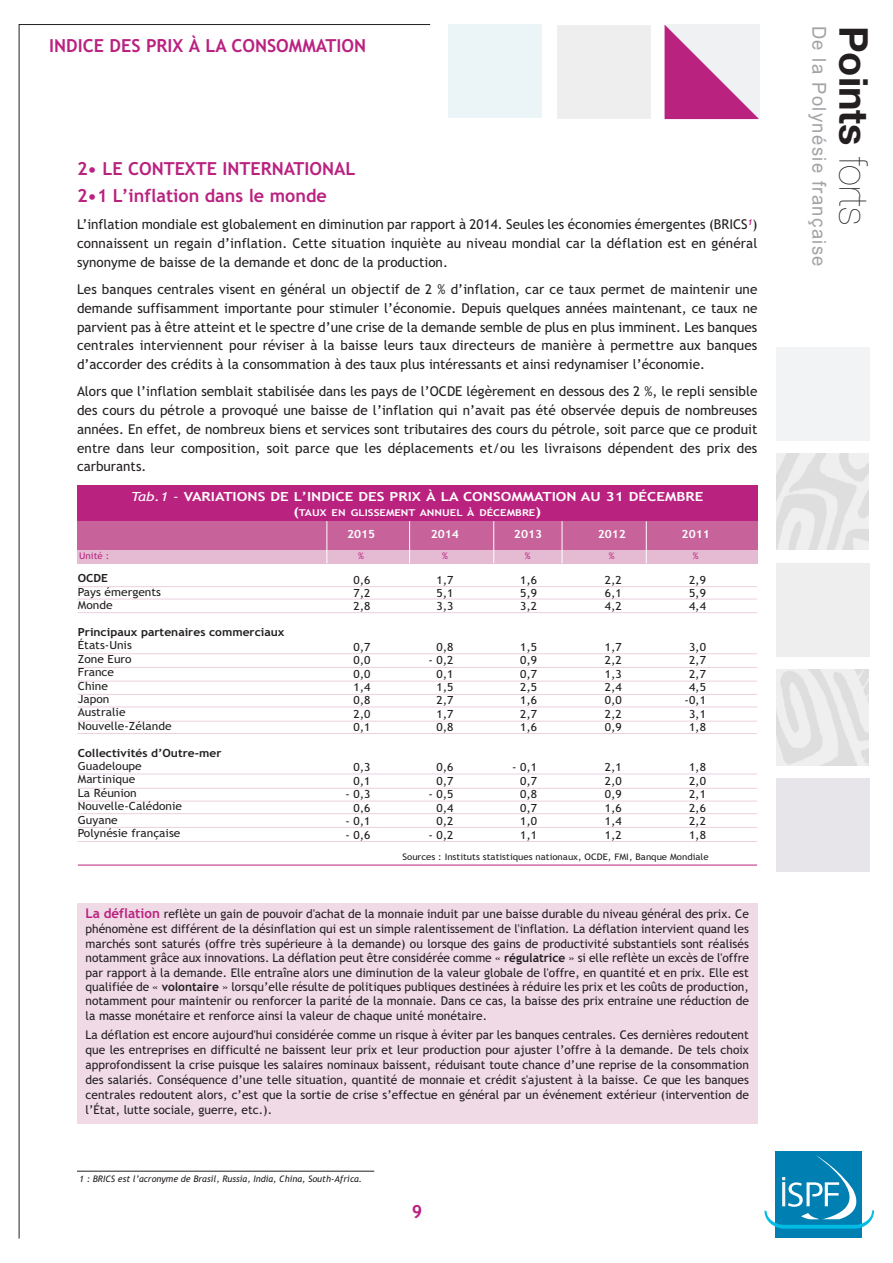
<style>
.page{position:relative;width:893px;height:1263px;background:#fff}
.page>*{position:absolute;margin:0;border:0;box-sizing:border-box;transform-origin:0 0}
.t1{font:700 39.75px "Helvetica Neue";color:#231f20}
.t2{font:19.2px "Arial";letter-spacing:.075em;color:#a2a3a7;scale:.96 1}
.t3{font:700 18px/27.3px "Trebuchet MS";color:#ba2280}
.t4{font:13.5px/18.8px "Trebuchet MS";color:#231f20;text-align:justify}
.t5{font:700 12.6px "Trebuchet MS";color:#fff;scale:1.21 1}
.t6{font:12px/14.5px "Trebuchet MS";color:#231f20;text-align:justify}
.t7{font:11.25px/13.4px "Trebuchet MS";color:#231f20;text-align:justify;scale:1.07 1}
.t8{font:700 11.25px "Trebuchet MS";color:#231f20;scale:1.07 1}
.t9{font:700 11.25px "Trebuchet MS";color:#fff;scale:1.07 1}
.t10{font:700 9.45px "Trebuchet MS";color:#fff;scale:1.21 1}
.t11{font:9.15px "Trebuchet MS";color:#ba2280;scale:1.07 1}
.t12{font:9px "Trebuchet MS";color:#231f20;scale:1.07 1}
.t13{font:italic 9px "Trebuchet MS";color:#231f20}
.s1{font-weight:400;font-style:italic}
.s2{font-size:12.6px}
.s3{font-weight:700;font-size:13.35px;color:#ba2280}
.s4{font-weight:700}
.s5{font-weight:200}
</style>
<div class="page">
<div style="left:448px;top:25px;width:94px;height:93px;background:#ebf4f7"></div>
<div style="left:776px;top:347px;width:93px;height:94px;background:#f2f3f4"></div>
<div style="left:776px;top:563px;width:93px;height:93px;background:#eeeeef"></div>
<div style="left:776px;top:778px;width:93px;height:94px;background:#e8e5ea"></div>
<svg style="left:19px;top:24px;width:411px;height:1214px"></svg>
<div style="left:557px;top:25px;width:94px;height:93px;background:#eeeeef"></div>
<div style="left:776px;top:1151px;width:86px;height:86px;background:#007fb2"></div>
<svg style="left:764px;top:1154px;width:110px;height:74px"></svg>
<div style="left:77px;top:485px;width:680px;height:36px;background:#ba2280"></div>
<div style="left:77px;top:521px;width:680px;height:30px;background:#c7639a"></div>
<div style="left:77px;top:550px;width:680px;height:13px;background:#e4bbd2"></div>
<hr style="left:78px;top:865px;width:679px;height:1px;background:#ba2280">
<hr style="left:78px;top:586px;width:679px;height:1px;background:#ecd0e0">
<hr style="left:78px;top:599px;width:679px;height:1px;background:#ecd0e0">
<hr style="left:78px;top:612px;width:679px;height:1px;background:#ecd0e0">
<hr style="left:78px;top:681px;width:679px;height:1px;background:#ecd0e0">
<hr style="left:78px;top:667px;width:679px;height:1px;background:#ecd0e0">
<hr style="left:78px;top:653px;width:679px;height:1px;background:#ecd0e0">
<hr style="left:78px;top:707px;width:679px;height:1px;background:#ecd0e0">
<hr style="left:78px;top:721px;width:679px;height:1px;background:#ecd0e0">
<hr style="left:78px;top:733px;width:679px;height:1px;background:#ecd0e0">
<hr style="left:78px;top:774px;width:679px;height:1px;background:#ecd0e0">
<hr style="left:78px;top:788px;width:679px;height:1px;background:#ecd0e0">
<hr style="left:78px;top:801px;width:679px;height:1px;background:#ecd0e0">
<hr style="left:78px;top:813px;width:679px;height:1px;background:#ecd0e0">
<hr style="left:78px;top:827px;width:679px;height:1px;background:#ecd0e0">
<hr style="left:78px;top:841px;width:679px;height:1px;background:#ecd0e0">
<hr style="left:327px;top:521px;width:1px;height:42px;background:#fff">
<hr style="left:409px;top:521px;width:1px;height:42px;background:#fff">
<hr style="left:78px;top:694px;width:679px;height:1px;background:#ecd0e0">
<hr style="left:493px;top:521px;width:1px;height:42px;background:#fff">
<hr style="left:646px;top:521px;width:1px;height:42px;background:#fff">
<hr style="left:562px;top:521px;width:1px;height:42px;background:#fff">
<div style="left:77px;top:903px;width:680px;height:220px;background:#f0dae6"></div>
<hr style="left:77px;top:1171px;width:297px;height:1px;background:#231f20">
<svg style="left:665px;top:25px;width:94px;height:94px"></svg>
<img style="left:776px;top:454px;width:92px;height:95px">
<img style="left:776px;top:669px;width:92px;height:96px">
<h3 class="t3" style="left:49px;top:32px;width:318px">INDICE DES PRIX À LA CONSOMMATION</h3>
<h3 class="t3" style="left:77px;top:155px;width:280px">2• LE CONTEXTE INTERNATIONAL<br>2•1 L’inflation dans le monde</h3>
<p class="t4" style="left:77px;top:215px;width:682px">L’inflation mondiale est globalement en diminution par rapport à 2014. Seules les économies émergentes (BRICS<sup>1</sup>) connaissent un regain d’inflation. Cette situation inquiète au niveau mondial car la déflation est en général synonyme de baisse de la demande et donc de la production.</p>
<p class="t4" style="left:77px;top:280px;width:682px">Les banques centrales visent en général un objectif de 2 % d’inflation, car ce taux permet de maintenir une demande suffisamment importante pour stimuler l’économie. Depuis quelques années maintenant, ce taux ne parvient pas à être atteint et le spectre d’une crise de la demande semble de plus en plus imminent. Les banques centrales interviennent pour réviser à la baisse leurs taux directeurs de manière à permettre aux banques d’accorder des crédits à la consommation à des taux plus intéressants et ainsi redynamiser l’économie.</p>
<p class="t4" style="left:77px;top:382px;width:682px">Alors que l’inflation semblait stabilisée dans les pays de l’OCDE légèrement en dessous des 2 %, le repli sensible des cours du pétrole a provoqué une baisse de l’inflation qui n’avait pas été observée depuis de nombreuses années. En effet, de nombreux biens et services sont tributaires des cours du pétrole, soit parce que ce produit entre dans leur composition, soit parce que les déplacements et/ou les livraisons dépendent des prix des carburants.</p>
<p class="t5" style="left:131px;top:489px;width:474px"><span class="s1">Tab.1 -</span> VARIATIONS DE L’INDICE DES PRIX À LA CONSOMMATION AU 31 DÉCEMBRE</p>
<p class="t10" style="left:293px;top:507px;width:206px"><span class="s2">(</span>TAUX EN GLISSEMENT ANNUEL À DÉCEMBRE<span class="s2">)</span></p>
<p class="t9" style="left:347px;top:528px;width:28px">2015</p>
<p class="t11" style="left:79px;top:551px;width:30px">Unité :</p>
<p class="t11" style="left:358px;top:551px;width:7px">%</p>
<p class="t7" style="left:353px;top:573px;width:17px">0,6<br>7,2<br>2,8</p>
<p class="t7" style="left:353px;top:640px;width:17px">0,7<br>0,0<br>0,0<br>1,4<br>0,8<br>2,0<br>0,1</p>
<p class="t7" style="left:353px;top:761px;width:17px">0,3<br>0,1</p>
<p class="t7" style="left:345px;top:788px;width:25px;text-align:right">- 0,3<br>0,6</p>
<p class="t7" style="left:345px;top:814px;width:25px">- 0,1</p>
<p class="t7" style="left:345px;top:828px;width:25px">- 0,6</p>
<p class="t8" style="left:78px;top:572px;width:30px">OCDE</p>
<p class="t7" style="left:78px;top:585px;width:79px">Pays émergents<br>Monde</p>
<p class="t8" style="left:78px;top:625px;width:195px">Principaux partenaires commerciaux</p>
<p class="t7" style="left:78px;top:639px;width:89px;text-align:left">États-Unis<br>Zone Euro<br>France<br>Chine<br>Japon<br>Australie<br>Nouvelle-Zélande</p>
<p class="t8" style="left:78px;top:746px;width:136px">Collectivités d’Outre-mer</p>
<p class="t7" style="left:78px;top:759px;width:99px;text-align:left">Guadeloupe<br>Martinique<br>La Réunion<br>Nouvelle-Calédonie<br>Guyane<br>Polynésie française</p>
<p class="t9" style="left:431px;top:528px;width:28px">2014</p>
<p class="t11" style="left:442px;top:551px;width:7px">%</p>
<p class="t7" style="left:436px;top:573px;width:17px">1,7<br>5,1<br>3,3</p>
<p class="t7" style="left:436px;top:640px;width:17px">0,8</p>
<p class="t7" style="left:436px;top:653px;width:17px;text-indent:-8px">- 0,2<br>0,1<br>1,5<br>2,7<br>1,7<br>0,8</p>
<p class="t7" style="left:436px;top:761px;width:17px">0,6<br>0,7</p>
<p class="t7" style="left:436px;top:788px;width:17px;text-indent:-8px">- 0,5<br>0,4<br>0,2</p>
<p class="t7" style="left:428px;top:828px;width:25px">- 0,2</p>
<p class="t9" style="left:514px;top:528px;width:28px">2013</p>
<p class="t11" style="left:525px;top:551px;width:7px">%</p>
<p class="t7" style="left:520px;top:573px;width:17px">1,6<br>5,9<br>3,2</p>
<p class="t7" style="left:520px;top:640px;width:17px">1,5<br>0,9<br>0,7<br>2,5<br>1,6<br>2,7<br>1,6</p>
<p class="t7" style="left:520px;top:761px;width:17px;text-indent:-8px">- 0,1<br>0,7<br>0,8<br>0,7<br>1,0<br>1,1</p>
<p class="t9" style="left:598px;top:528px;width:28px">2012</p>
<p class="t9" style="left:682px;top:528px;width:28px">2011</p>
<p class="t7" style="left:689px;top:573px;width:17px">2,9<br>5,9<br>4,4</p>
<p class="t7" style="left:685px;top:640px;width:21px;text-align:center">3,0<br>2,7<br>2,7<br>4,5 -0,1<br>3,1<br>1,8</p>
<p class="t7" style="left:689px;top:761px;width:17px">1,8<br>2,0<br>2,1<br>2,6<br>2,2<br>1,8</p>
<p class="t11" style="left:609px;top:551px;width:7px">%</p>
<p class="t11" style="left:693px;top:551px;width:7px">%</p>
<p class="t7" style="left:605px;top:573px;width:17px">2,2<br>6,1<br>4,2</p>
<p class="t7" style="left:605px;top:640px;width:17px">1,7<br>2,2<br>1,3<br>2,4<br>0,0<br>2,2<br>0,9</p>
<p class="t7" style="left:605px;top:761px;width:17px">2,1<br>2,0<br>0,9<br>1,6<br>1,4<br>1,2</p>
<p class="t12" style="left:402px;top:851px;width:288px">Sources : Instituts statistiques nationaux, OCDE, FMI, Banque Mondiale</p>
<p class="t6" style="left:86px;top:907px;width:665px"><span class="s3">La déflation</span> reflète un gain de pouvoir d'achat de la monnaie induit par une baisse durable du niveau général des prix. Ce phénomène est différent de la désinflation qui est un simple ralentissement de l'inflation. La déflation intervient quand les marchés sont saturés (offre très supérieure à la demande) ou lorsque des gains de productivité substantiels sont réalisés notamment grâce aux innovations. La déflation peut être considérée comme « <span class="s4">régulatrice</span> » si elle reflète un excès de l'offre par rapport à la demande. Elle entraîne alors une diminution de la valeur globale de l'offre, en quantité et en prix. Elle est qualifiée de « <span class="s4">volontaire</span> » lorsqu’elle résulte de politiques publiques destinées à réduire les prix et les coûts de production, notamment pour maintenir ou renforcer la parité de la monnaie. Dans ce cas, la baisse des prix entraine une réduction de la masse monétaire et renforce ainsi la valeur de chaque unité monétaire.</p>
<p class="t6" style="left:86px;top:1027px;width:665px;line-height:15px">La déflation est encore aujourd'hui considérée comme un risque à éviter par les banques centrales. Ces dernières redoutent que les entreprises en difficulté ne baissent leur prix et leur production pour ajuster l’offre à la demande. De tels choix approfondissent la crise puisque les salaires nominaux baissent, réduisant toute chance d’une reprise de la consommation des salariés. Conséquence d’une telle situation, quantité de monnaie et crédit s'ajustent à la baisse. Ce que les banques centrales redoutent alors, c’est que la sortie de crise s’effectue en général par un événement extérieur (intervention de l’État, lutte sociale, guerre, etc.).</p>
<p class="t13" style="left:79px;top:1174px;width:284px">1 : BRICS est l’acronyme de Brasil, Russia, India, China, South-Africa.</p>
<h3 class="t3" style="left:412px;top:1198px;width:12px">9</h3>
<h2 class="t2" style="left:832px;top:26px;width:252px;rotate:90deg">De la Polynésie française</h2>
<h1 class="t1" style="left:878px;top:26px;width:201px;rotate:90deg">Points <span class="s5">forts</span></h1>
</div>
